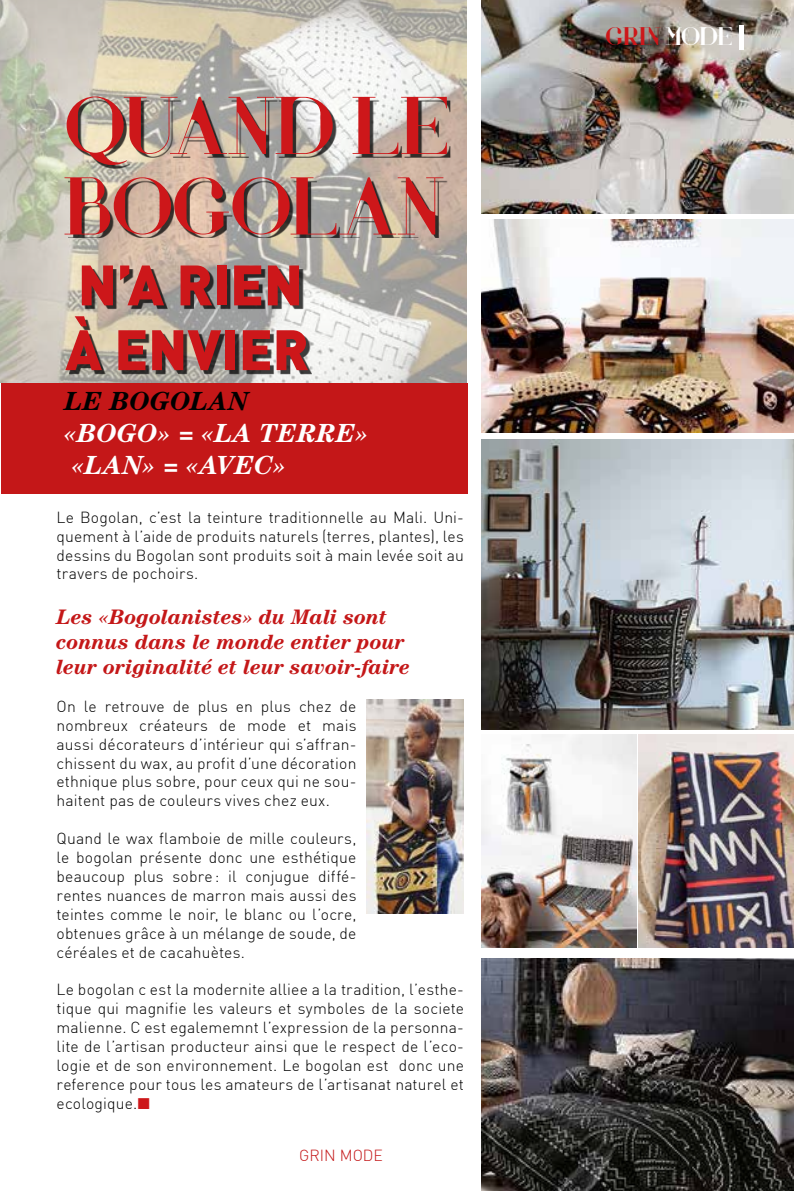
<style>
.page{position:relative;width:794px;height:1191px;background:#fff}
.page>*{position:absolute;margin:0;border:0;box-sizing:border-box;transform-origin:0 0}
.t1{font:84px/80.5px "Voor";letter-spacing:-.005em;color:#cd171a}
.t2{font:900 56px/64.8px "DIN";letter-spacing:-.005em;color:#cd171a;text-align:justify}
.t3{font:italic 700 26.25px/31.5px "Century";color:#fff}
.t4{font:italic 700 26.25px "Century";color:#000}
.t5{font:26.25px "Voor";letter-spacing:-.03em;color:#cd171a}
.t6{font:italic 700 21px/25.2px "Century";letter-spacing:-.01em;color:#c41718}
.t7{font:300 15.75px/18.9px "DIN";letter-spacing:.01em;color:#000;text-align:justify}
.s1{color:#cd171a}
.s2{color:#fff}
</style>
<div class="page">
<img style="left:0;top:0;width:466px;height:382px">
<img style="left:481px;top:0;width:313px;height:213px">
<div style="left:739px;top:25px;width:5px;height:25px;background:#fff"></div>
<div style="left:68px;top:100px;width:382px;height:138px;background:#000;opacity:.75"></div>
<div style="left:69px;top:269px;width:243px;height:170px;background:#000;opacity:.75"></div>
<div style="left:2px;top:382px;width:466px;height:111px;background:#c41718"></div>
<img style="left:366px;top:699px;width:98px;height:214px">
<img style="left:481px;top:219px;width:313px;height:213px">
<img style="left:481px;top:439px;width:313px;height:290px">
<img style="left:481px;top:734px;width:313px;height:213px">
<img style="left:481px;top:958px;width:313px;height:233px">
<h1 class="t1" style="left:64px;top:86px;width:387px">QUAND LE<br>BOGOLAN</h1>
<h2 class="t2" style="left:65px;top:250px;width:240px">N’A RIEN À ENVIER AU WAX!</h2>
<h3 class="t4" style="left:64px;top:386px;width:186px">LE BOGOLAN</h3>
<h3 class="t3" style="left:64px;top:417px;width:306px">«BOGO» = «LA TERRE» «LAN» = «AVEC»</h3>
<p class="t7" style="left:57px;top:507px;width:409px">Le Bogolan, c’est la teinture traditionnelle au Mali. U ni&shy;quement à l’aide de produits naturels (terres, plantes), les dessins du Bogolan sont produits soit à main levée soit au travers de pochoirs.</p>
<h3 class="t6" style="left:57px;top:603px;width:355px">Les «Bogolanistes» du Mali sont connus dans le monde entier pour leur originalité et leur savoir-faire</h3>
<p class="t7" style="left:57px;top:696px;width:301px">O n le retrouve de plus en plus chez de nombreux créateurs de mode et mais aussi décorateurs d’intérieur qui s’affran&shy;chissent du wax, au profit d’une décoration ethnique plus sobre, pour ceux qui ne sou&shy;haitent pas de couleurs vives chez eux.</p>
<p class="t7" style="left:57px;top:829px;width:301px">Quand le wax flamboie de mille couleurs, le bogolan présente donc une esthétique beaucoup plus sobre: il conjugue diffé&shy;rentes nuances de marron mais aussi des teintes comme le noir, le blanc ou l’ocre, obtenues grâce à un mélange de soude, de céréales et de cacahuètes.</p>
<p class="t7" style="left:57px;top:980px;width:409px">Le bogolan c est la modernite alliee a la tradition, l’esthe&shy;tique qui magnifie les valeurs et symboles de la societe malienne. C est egalememnt l’expression de la personna&shy;lite de l’artisan producteur ainsi que le respect de l’eco&shy;logie et de son environnement. Le bogolan est donc une reference pour tous les amateurs de l’artisanat naturel et ecologique.<span class="s1">■</span></p>
<h3 class="t5" style="left:605px;top:20px;width:129px">GRIN <span class="s2">MODE</span></h3>
</div>
